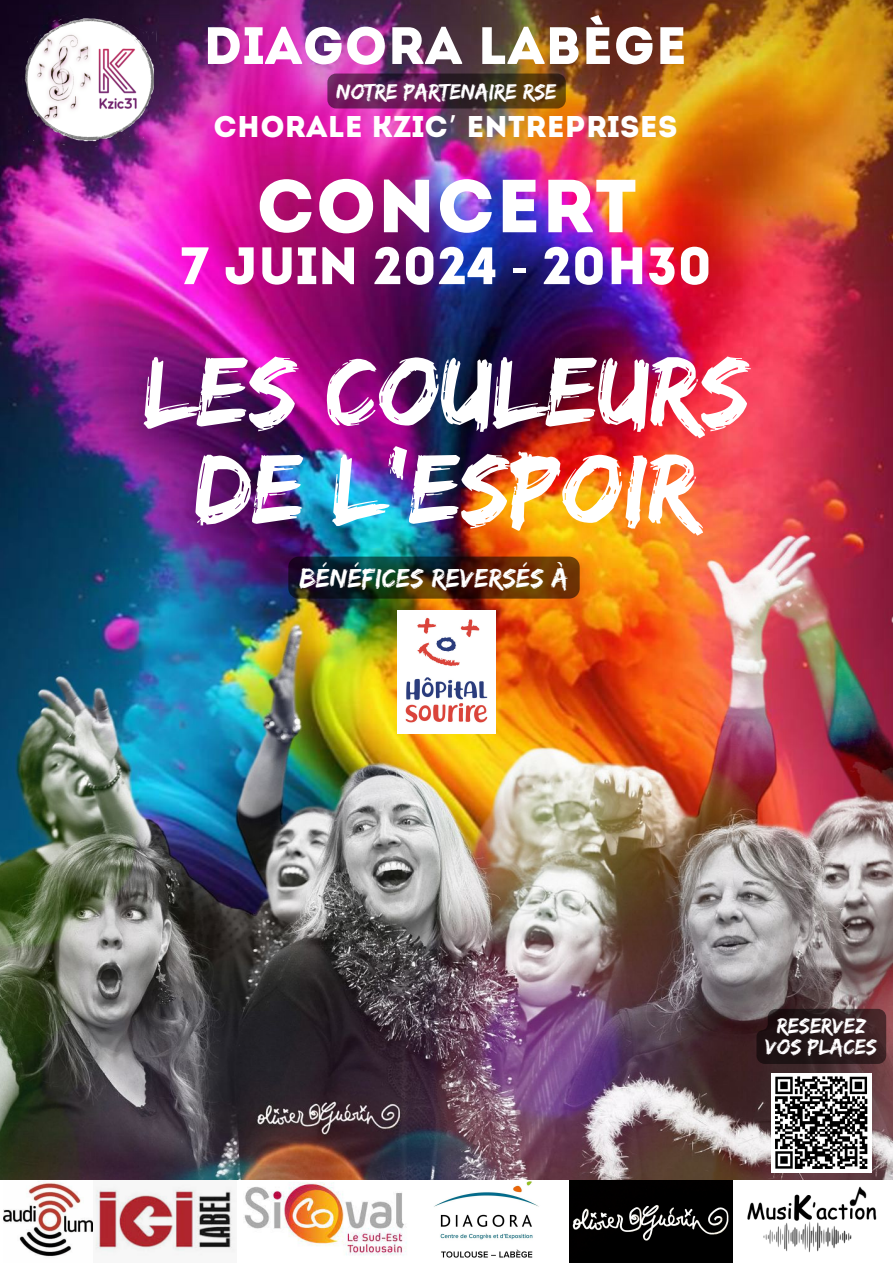
<style>
.page{position:relative;width:893px;height:1263px;background:#fff}
.page>*{position:absolute;margin:0;border:0;box-sizing:border-box;transform-origin:0 0}
.t1{font:102.6px/97.4px "Edo";color:#fff;text-align:center}
.t2{font:75px "Intro";letter-spacing:.01em;color:#fff}
.t3{font:52.5px "Intro";letter-spacing:.01em;color:#fff}
.t4{font:30px "Intro";letter-spacing:.01em;color:#fff}
.t5{font:27.75px "Edo";letter-spacing:.01em;color:#fff}
.t6{font:22.73px "Edo";color:#fffeff}
.t7{font:22.5px/21.4px "Edo";color:#fffeff;text-align:center}
.s1{font-family:"Noto Sans Gurmukhi"}
.s2{font-family:"Noto Sans"}
</style>
<div class="page">
<img style="left:0;top:0;width:893px;height:1180px">
<img style="left:747px;top:1186px;width:130px;height:67px">
<img style="left:244px;top:1182px;width:163px;height:74px">
<img style="left:3px;top:1181px;width:232px;height:76px">
<img style="left:22px;top:14px;width:134px;height:134px">
<img style="left:771px;top:1073px;width:100px;height:99px">
<img style="left:398px;top:611px;width:97px;height:122px">
<img style="left:569px;top:1180px;width:163px;height:83px">
<img style="left:434px;top:1181px;width:105px;height:77px">
<svg style="left:327px;top:74px;width:239px;height:34px;background:#542637"></svg>
<div style="left:288px;top:557px;width:291px;height:42px;background:#000;border-radius:11px;opacity:.55"></div>
<svg style="left:756px;top:1009px;width:130px;height:55px;background:#2c1b1d"></svg>
<p class="t3" style="left:203px;top:25px;width:485px">DIAGORA LABÈGE</p>
<p class="t6" style="left:336px;top:78px;width:222px">NOTRE PARTENAIRE RSE</p>
<p class="t4" style="left:213px;top:114px;width:465px">CHORALE KZIC<span class="s1">’</span> ENTREPRISES</p>
<p class="t2" style="left:256px;top:176px;width:382px">CONCERT</p>
<h5 class="t3" style="left:181px;top:245px;width:533px">7 JUIN 2024 <span class="s2">-</span> 20H30</h5>
<p class="t1" style="left:143px;top:340px;width:608px">LES COULEURS<br>DE L’ESPOIR</p>
<p class="t5" style="left:299px;top:562px;width:270px">BÉNÉFICES REVERSÉS À</p>
<p class="t7" style="left:765px;top:1014px;width:113px">RESERVEZ<br>VOS PLACES</p>
</div>
